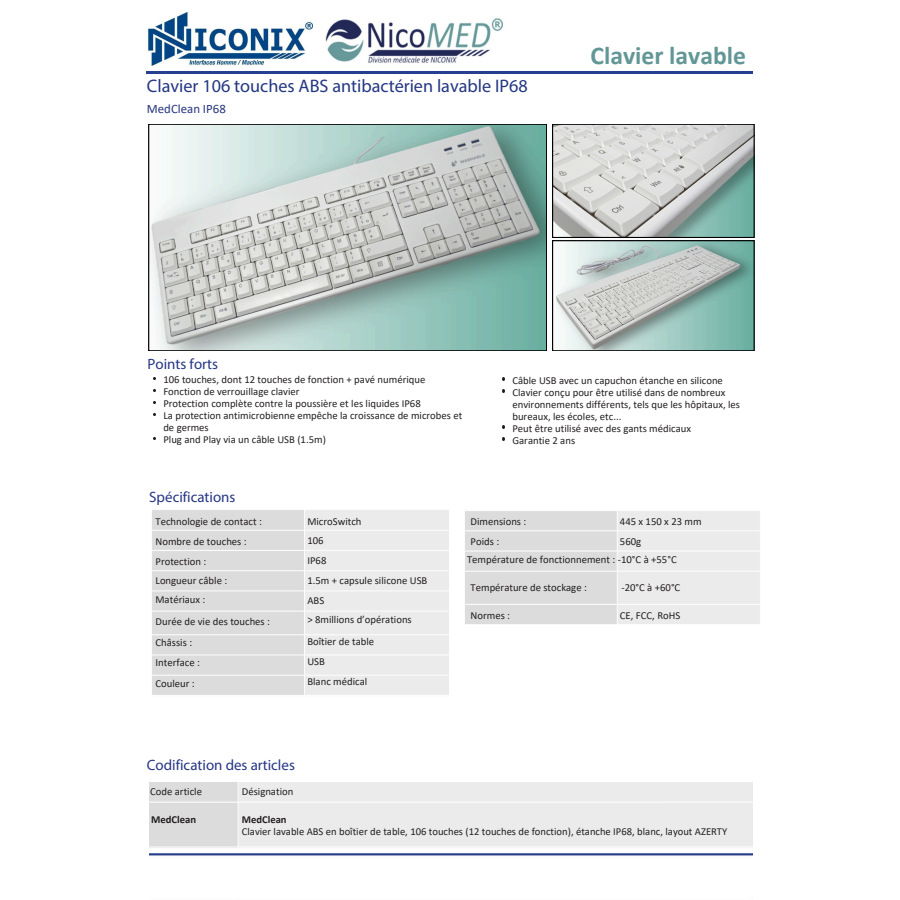
<style>
.page{position:relative;width:900px;height:900px;background:#fff}
.page>*{position:absolute;margin:0;border:0;box-sizing:border-box;transform-origin:0 0}
.t1{font:700 25.64px "Calibri";color:#639696}
.t2{font:18.16px "Myriad Pro";color:#243781}
.t3{font:14.96px "Myriad Pro";color:#263584}
.t4{font:12.84px "Calibri";color:#26367f}
.t5{font:10.68px/12px "Calibri";color:#231f20}
.t6{font:700 10.68px "Calibri";color:#231f20}
.t7{font:10.6px/12.6px "Calibri";color:#231f20}
.s1{font-weight:700}
</style>
<div class="page">
<hr style="left:147px;top:72px;width:606px;height:2px;background:#26408f">
<img style="left:325px;top:18px;width:178px;height:45px">
<img style="left:147px;top:12px;width:166px;height:53px">
<img style="left:149px;top:782px;width:604px;height:74px">
<svg style="left:553px;top:124px;width:201px;height:227px;background:#b5c4c0"></svg>
<svg style="left:149px;top:124px;width:398px;height:227px;background:#b3c5c1"></svg>
<p class="t2" style="left:147px;top:79px;width:382px">Clavier 106 touches ABS antibactérien lavable IP68</p>
<p class="t4" style="left:147px;top:103px;width:80px">MedClean IP68</p>
<p class="t1" style="left:590px;top:45px;width:157px">Clavier lavable</p>
<p class="t3" style="left:148px;top:358px;width:72px">Points forts</p>
<p class="t5" style="left:163px;top:375px;width:300px">106 touches, dont 12 touches de fonction + pavé numérique Fonction de verrouillage clavier<br>Protection complète contre la poussière et les liquides IP68<br>La protection antimicrobienne empêche la croissance de microbes et de germes<br>Plug and Play via un câble USB (1.5m)</p>
<p class="t3" style="left:149px;top:491px;width:88px">Spécifications</p>
<p class="t5" style="left:512px;top:375px;width:229px">Câble USB avec un capuchon étanche en silicone Clavier conçu pour être utilisé dans de nombreux environnements différents, tels que les hôpitaux, les bureaux, les écoles, etc...<br>Peut être utilisé avec des gants médicaux<br>Garantie 2 ans</p>
<p class="t5" style="left:156px;top:512px;width:108px;line-height:20.1px">Technologie de contact :<br>Nombre de touches :<br>Protection :</p>
<p class="t5" style="left:156px;top:575px;width:73px">Longueur câble :</p>
<h3 class="t5" style="left:156px;top:594px;width:51px">Matériaux :</h3>
<p class="t5" style="left:156px;top:617px;width:116px">Durée de vie des touches :</p>
<p class="t5" style="left:156px;top:637px;width:38px">Châssis :</p>
<p class="t5" style="left:156px;top:658px;width:46px">Interface :</p>
<p class="t5" style="left:156px;top:678px;width:41px">Couleur :</p>
<p class="t5" style="left:307px;top:513px;width:56px;line-height:18.9px">MicroSwitch<br>106</p>
<p class="t5" style="left:307px;top:556px;width:21px">IP68</p>
<p class="t5" style="left:307px;top:575px;width:122px">1.5m + capsule silicone USB</p>
<p class="t5" style="left:307px;top:595px;width:18px">ABS</p>
<p class="t5" style="left:307px;top:615px;width:106px">&gt; 8millions d’opérations</p>
<p class="t5" style="left:307px;top:637px;width:68px">Boîtier de table</p>
<h3 class="t5" style="left:307px;top:657px;width:19px">USB</h3>
<p class="t5" style="left:307px;top:677px;width:61px">Blanc médical</p>
<p class="t3" style="left:147px;top:758px;width:149px">Codification des articles</p>
<p class="t5" style="left:471px;top:513px;width:57px;line-height:19.8px">Dimensions :<br>Poids :</p>
<p class="t5" style="left:620px;top:513px;width:83px;line-height:19.8px">445 x 150 x 23 mm<br>560g</p>
<p class="t5" style="left:467px;top:555px;width:211px">Température de fonctionnement : -10°C à +55°C</p>
<p class="t5" style="left:471px;top:582px;width:118px">Température de stockage :</p>
<p class="t5" style="left:621px;top:582px;width:60px">-20°C à +60°C</p>
<p class="t5" style="left:471px;top:610px;width:41px">Normes :</p>
<p class="t5" style="left:620px;top:610px;width:62px">CE, FCC, RoHS</p>
<h2 class="t5" style="left:150px;top:786px;width:53px">Code article</h2>
<p class="t6" style="left:151px;top:815px;width:47px">MedClean</p>
<p class="t5" style="left:242px;top:787px;width:53px">Désignation</p>
<p class="t7" style="left:242px;top:814px;width:487px"><span class="s1">MedClean<br></span>Clavier lavable ABS en boîtier de table, 106 touches (12 touches de fonction), étanche IP68, blanc, layout AZERTY</p>
</div>
